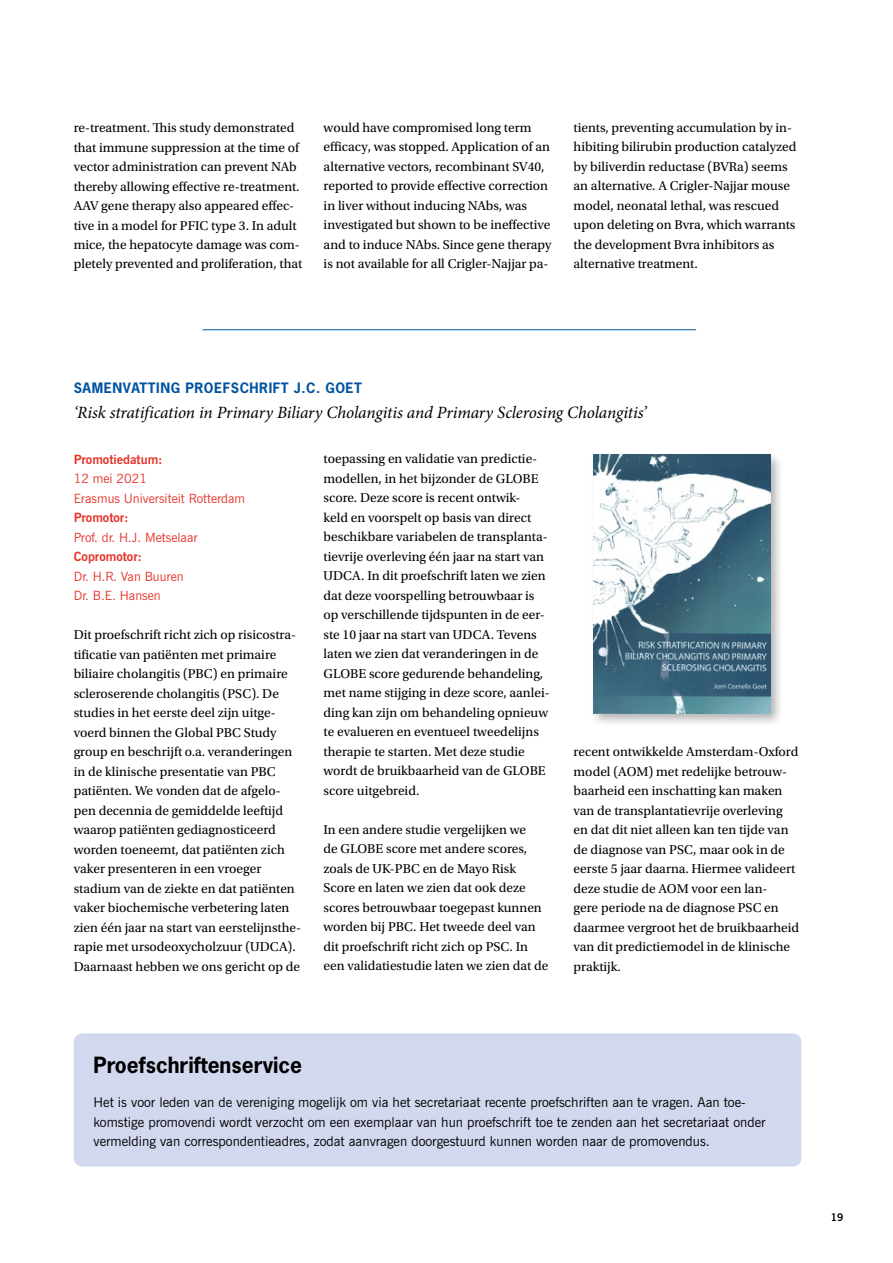
<style>
.page{position:relative;width:893px;height:1263px;background:#fff}
.page>*{position:absolute;margin:0;border:0;box-sizing:border-box;transform-origin:0 0}
.t1{font:700 21px "News Gothic";color:#000}
.t2{font:italic 17.25px "Minion Pro";letter-spacing:-.01em;color:#000}
.t3{font:13.5px/19.5px "Utopia Std";color:#000}
.t4{font:13.5px/19.5px "News Gothic BT";color:#000}
.t5{font:700 13.5px "News Gothic";letter-spacing:.04em;color:#0053a1}
.t6{font:12.75px/19.5px "News Gothic BT";color:#e63329}
.t7{font:700 12.75px "News Gothic BT";color:#e63329}
.t8{font:700 10.5px "News Gothic BT";color:#000}
</style>
<div class="page">
<div style="left:74px;top:1033px;width:727px;height:133px;background:#d2d8ee;border-radius:9px"></div>
<div style="left:590px;top:451px;width:194px;height:276px;background:#000;opacity:.3"></div>
<img style="left:593px;top:455px;width:177px;height:258px">
<hr style="left:203px;top:329px;width:493px;height:1px;background:#0053a1">
<p class="t3" style="left:74px;top:118px;width:230px">re-treatment. This study demonstrated that immune suppression at the time of vector administration can prevent NAb thereby allowing effective re-treatment.<br>AAV gene therapy also appeared effec&shy;tive in a model for PFIC type 3. In adult mice, the hepatocyte damage was com&shy;pletely prevented and proliferation, that</p>
<p class="t3" style="left:324px;top:118px;width:229px">would have compromised long term efficacy, was stopped. Application of an alternative vectors, recombinant SV40, reported to provide effective correction in liver without inducing NAbs, was investigated but shown to be ineffective and to induce NAbs. Since gene therapy is not available for all Crigler-Najjar pa-</p>
<p class="t3" style="left:574px;top:118px;width:224px">tients, preventing accumulation by in&shy;hibiting bilirubin production catalyzed by biliverdin reductase (BVRa) seems an alternative. A Crigler-Najjar mouse model, neonatal lethal, was rescued upon deleting on Bvra, which warrants the development Bvra inhibitors as alternative treatment.</p>
<p class="t5" style="left:74px;top:379px;width:290px">SAMENVATTING PROEFSCHRIFT J.C. GOET</p>
<p class="t2" style="left:74px;top:401px;width:574px">‘Risk stratification in Primary Biliary Cholangitis and Primary Sclerosing Cholangitis’</p>
<p class="t7" style="left:74px;top:451px;width:90px">Promotiedatum:</p>
<p class="t6" style="left:74px;top:469px;width:173px">12 mei 2021<br>Erasmus Universiteit Rotterdam</p>
<p class="t7" style="left:74px;top:510px;width:56px">Promotor:</p>
<p class="t6" style="left:74px;top:527px;width:125px">Prof. dr. H.J. Metselaar</p>
<p class="t7" style="left:74px;top:549px;width:70px">Copromotor:</p>
<p class="t6" style="left:74px;top:566px;width:111px">Dr. H.R. Van Buuren<br>Dr. B.E. Hansen</p>
<p class="t3" style="left:74px;top:625px;width:229px">Dit proefschrift richt zich op risicostra&shy;tificatie van patiënten met primaire biliaire cholangitis (PBC) en primaire scleroserende cholangitis (PSC). De studies in het eerste deel zijn uitge&shy;voerd binnen the Global PBC Study group en beschrijft o.a. veranderingen in de klinische presentatie van PBC patiënten. We vonden dat de afgelo&shy;pen decennia de gemiddelde leeftijd waarop patiënten gediagnosticeerd worden toeneemt, dat patiënten zich vaker presenteren in een vroeger stadium van de ziekte en dat patiënten vaker biochemische verbetering laten zien één jaar na start van eerstelijnsthe&shy;rapie met ursodeoxycholzuur (UDCA).<br>Daarnaast hebben we ons gericht op de</p>
<p class="t3" style="left:323px;top:450px;width:228px">toepassing en validatie van predictie&shy;modellen, in het bijzonder de GLOBE score. Deze score is recent ontwik-<br>keld en voorspelt op basis van direct beschikbare variabelen de transplanta&shy;tievrije overleving één jaar na start van UDCA. In dit proefschrift laten we zien dat deze voorspelling betrouwbaar is op verschillende tijdspunten in de eer&shy;ste 10 jaar na start van UDCA. Tevens laten we zien dat veranderingen in de GLOBE score gedurende behandeling, met name stijging in deze score, aanlei&shy;ding kan zijn om behandeling opnieuw te evalueren en eventueel tweedelijns therapie te starten. Met deze studie wordt de bruikbaarheid van de GLOBE score uitgebreid.</p>
<p class="t3" style="left:323px;top:820px;width:226px">In een andere studie vergelijken we<br>de GLOBE score met andere scores, zoals de UK-PBC en de Mayo Risk Score en laten we zien dat ook deze scores betrouwbaar toegepast kunnen worden bij PBC. Het tweede deel van dit proefschrift richt zich op PSC. In een validatiestudie laten we zien dat de</p>
<p class="t3" style="left:574px;top:742px;width:227px">recent ontwikkelde Amsterdam-Oxford model (AOM) met redelijke betrouw&shy;baarheid een inschatting kan maken van de transplantatievrije overleving en dat dit niet alleen kan ten tijde van de diagnose van PSC, maar ook in de eerste 5 jaar daarna. Hiermee valideert deze studie de AOM voor een lan-<br>gere periode na de diagnose PSC en daarmee vergroot het de bruikbaarheid van dit predictiemodel in de klinische praktijk.</p>
<h1 class="t1" style="left:94px;top:1051px;width:210px">Proefschriftenservice</h1>
<p class="t4" style="left:94px;top:1092px;width:673px">Het is voor leden van de vereniging mogelijk om via het secretariaat recente proefschriften aan te vragen. Aan toe&shy;komstige promovendi wordt verzocht om een exemplaar van hun proefschrift toe te zenden aan het secretariaat onder vermelding van correspondentieadres, zodat aanvragen doorgestuurd kunnen worden naar de promovendus.</p>
<p class="t8" style="left:831px;top:1211px;width:14px">19</p>
</div>
